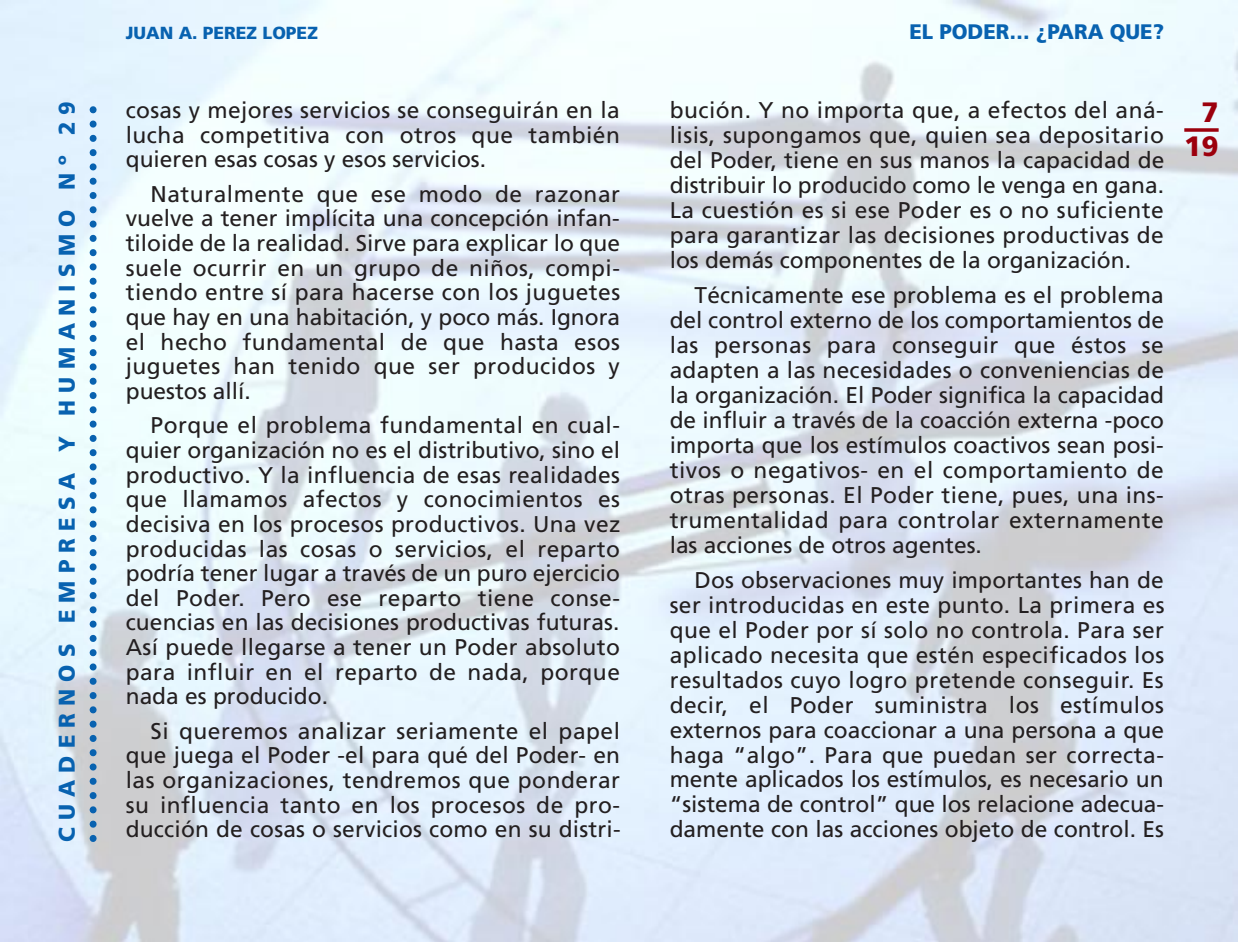
<style>
.page{position:relative;width:1239px;height:942px;background:#fff}
.page>*{position:absolute;margin:0;border:0;box-sizing:border-box;transform-origin:0 0}
.t1{font:900 28px/33.6px "Frutiger";color:#9c000d;text-align:right}
.t2{font:22.75px/25px "Frutiger";letter-spacing:.01em;color:#231f20;text-align:justify}
.t3{font:900 22.75px "Frutiger";letter-spacing:.325em;color:#0862b0}
.t4{font:900 21px "Frutiger";color:#0862b0}
.t5{font:900 17.5px "Frutiger";color:#0862b0}
</style>
<div class="page">
<img style="left:1px;top:0;width:1236px;height:942px">
<svg style="left:1184px;top:128px;width:35px;height:4px"></svg>
<svg style="left:90px;top:101px;width:7px;height:737px;background:#92bbda"></svg>
<p class="t3" style="left:58px;top:842px;width:742px;rotate:-90deg">CUADERNOS EMPRESA Y HUMANISMO Nº 29</p>
<p class="t5" style="left:126px;top:26px;width:194px">JUAN A. PEREZ LOPEZ</p>
<p class="t4" style="left:909px;top:23px;width:256px">EL PODER… ¿PARA QUE?</p>
<p class="t2" style="left:126px;top:100px;width:496px">cosas y mejores servicios se conseguirán en la lucha competitiva con otros que también quieren esas cosas y esos servicios.</p>
<p class="t2" style="left:126px;top:183px;width:496px;text-indent:25px">Naturalmente que ese modo de razonar vuelve a tener implícita una concepción infan&shy;tiloide de la realidad. Sirve para explicar lo que suele ocurrir en un grupo de niños, compi&shy;tiendo entre sí para hacerse con los juguetes que hay en una habitación, y poco más. Ignora el hecho fundamental de que hasta esos juguetes han tenido que ser producidos y puestos allí.</p>
<p class="t2" style="left:126px;top:415px;width:496px;text-indent:25px">Porque el problema fundamental en cual&shy;quier organización no es el distributivo, sino el productivo. Y la influencia de esas realidades que llamamos afectos y conocimientos es decisiva en los procesos productivos. Una vez producidas las cosas o servicios, el reparto podría tener lugar a través de un puro ejercicio del Poder. Pero ese reparto tiene conse&shy;cuencias en las decisiones productivas futuras.<br>Así puede llegarse a tener un Poder absoluto para influir en el reparto de nada, porque nada es producido.</p>
<p class="t2" style="left:126px;top:720px;width:496px;text-indent:25px">Si queremos analizar seriamente el papel que juega el Poder -el para qué del Poder- en las organizaciones, tendremos que ponderar su influencia tanto en los procesos de pro&shy;ducción de cosas o servicios como en su distri-</p>
<p class="t2" style="left:670px;top:99px;width:496px">bución. Y no importa que, a efectos del aná&shy;lisis, supongamos que, quien sea depositario del Poder, tiene en sus manos la capacidad de distribuir lo producido como le venga en gana.<br>La cuestión es si ese Poder es o no suficiente para garantizar las decisiones productivas de los demás componentes de la organización.</p>
<p class="t2" style="left:670px;top:284px;width:496px;text-indent:25px">Técnicamente ese problema es el problema del control externo de los comportamientos de las personas para conseguir que éstos se adapten a las necesidades o conveniencias de la organización. El Poder significa la capacidad de influir a través de la coacción externa -poco importa que los estímulos coactivos sean posi&shy;tivos o negativos- en el comportamiento de otras personas. El Poder tiene, pues, una ins&shy;trumentalidad para controlar externamente las acciones de otros agentes.</p>
<p class="t2" style="left:670px;top:569px;width:496px;text-indent:25px">Dos observaciones muy importantes han de ser introducidas en este punto. La primera es que el Poder por sí solo no controla. Para ser aplicado necesita que estén especificados los resultados cuyo logro pretende conseguir. Es decir, el Poder suministra los estímulos externos para coaccionar a una persona a que haga “algo”. Para que puedan ser correcta&shy;mente aplicados los estímulos, es necesario un “sistema de control” que los relacione adecua&shy;damente con las acciones objeto de control. Es</p>
<p class="t1" style="left:1184px;top:98px;width:36px">7<br>19</p>
</div>
